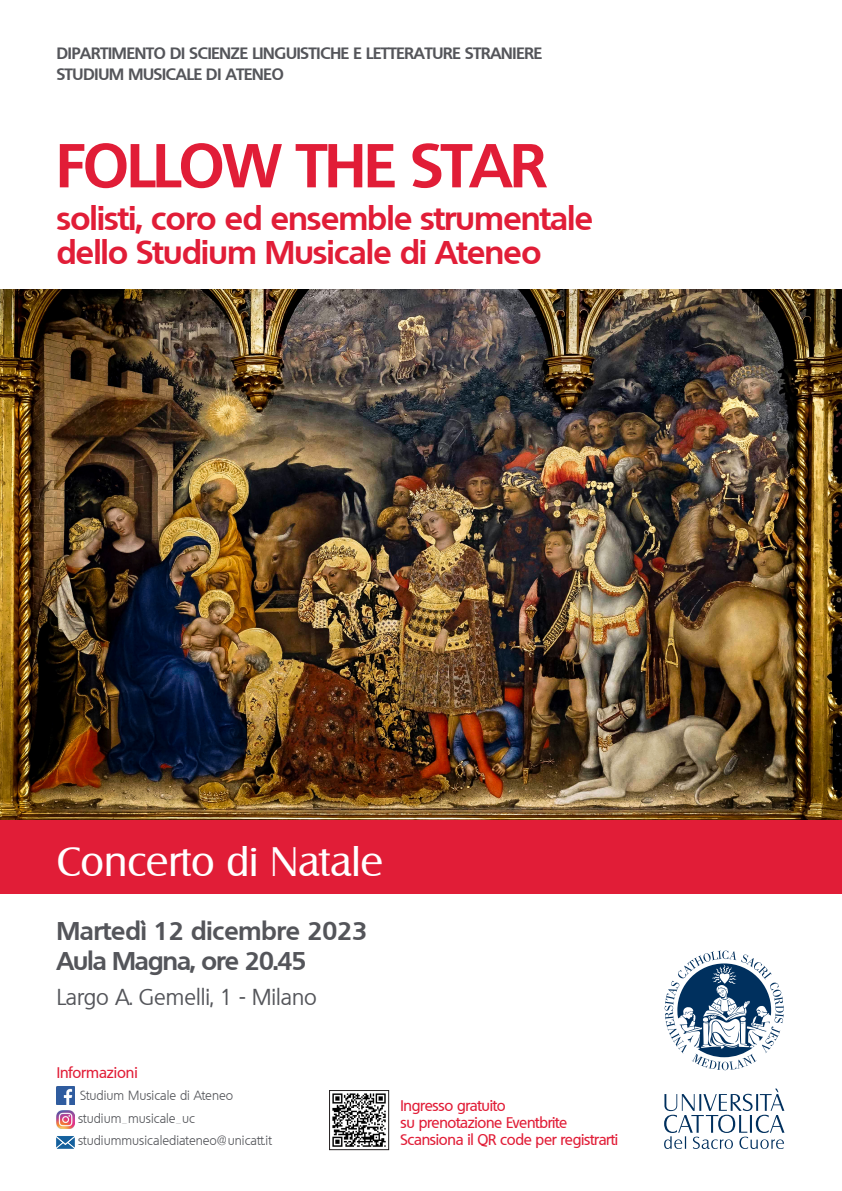
<style>
.page{position:relative;width:842px;height:1191px;background:#fff}
.page>*{position:absolute;margin:0;border:0;box-sizing:border-box;transform-origin:0 0}
.Titolo{font:700 60px "Quebec";letter-spacing:-.015em;color:#e11d37}
.Evento{font:40px "Salzburg";color:#fff}
.Sottotitolo{font:700 32px/34px "Quebec";letter-spacing:-.015em;color:#e11d37}
.Data{font:700 25px "Quebec";color:#54555a}
.Aula-ora{font:700 25px "Quebec";letter-spacing:-.03em;color:#54555a}
.Luogo{font:22px "Quebec";color:#54555a}
.Uni{font:700 16px "Quebec";letter-spacing:-.01em;color:#54555a}
.info_tit{font:500 15px/17px "Quebec";letter-spacing:-.02em;color:#e11d37}
.info_tit-2{font:500 15px "Quebec";color:#e11d37}
.info{font:300 13px/22.1px "Quebec";color:#54555a}
</style>
<div class="page">
<div style="left:0;top:819px;width:842px;height:75px;background:#e11d37"></div>
<img style="left:332px;top:1093px;width:54px;height:54px">
<div style="left:329px;top:1090px;width:60px;height:59px;border:1px solid #231f20"></div>
<img style="left:0;top:289px;width:842px;height:530px">
<img style="left:57px;top:1087px;width:17px;height:17px">
<img style="left:57px;top:1110px;width:17px;height:18px">
<svg style="left:664px;top:950px;width:120px;height:120px"></svg>
<svg style="left:664px;top:1088px;width:120px;height:61px"></svg>
<img style="left:56px;top:1136px;width:18px;height:13px">
<p class="Uni" style="left:57px;top:43px;width:487px">DIPARTIMENTO DI SCIENZE LINGUISTICHE E LETTERATURE STRANIERE</p>
<p class="Uni" style="left:57px;top:63px;width:229px">STUDIUM MUSICALE DI ATENEO</p>
<p class="Titolo" style="left:57px;top:126px;width:491px">FOLLOW THE STAR</p>
<p class="Sottotitolo" style="left:57px;top:200px;width:538px">solisti, coro ed ensemble strumentale dello Studium Musicale di Ateneo</p>
<p class="Evento" style="left:57px;top:837px;width:328px">Concerto di Natale</p>
<p class="Data" style="left:57px;top:914px;width:312px">Martedì 12 dicembre 2023</p>
<p class="Aula-ora" style="left:57px;top:944px;width:251px">Aula Magna, ore 20.45</p>
<p class="Luogo" style="left:57px;top:983px;width:262px">Largo A. Gemelli, 1 - Milano</p>
<p class="info_tit-2" style="left:57px;top:1062px;width:83px">Informazioni</p>
<p class="info" style="left:78px;top:1084px;width:195px">Studium Musicale di Ateneo studium_musicale_uc studiummusicalediateneo@unicatt.it</p>
<p class="info_tit" style="left:400px;top:1096px;width:107px">Ingresso gratuito</p>
<p class="info_tit" style="left:400px;top:1113px;width:219px">su prenotazione Eventbrite<br>Scansiona il QR code per registrarti</p>
</div>
